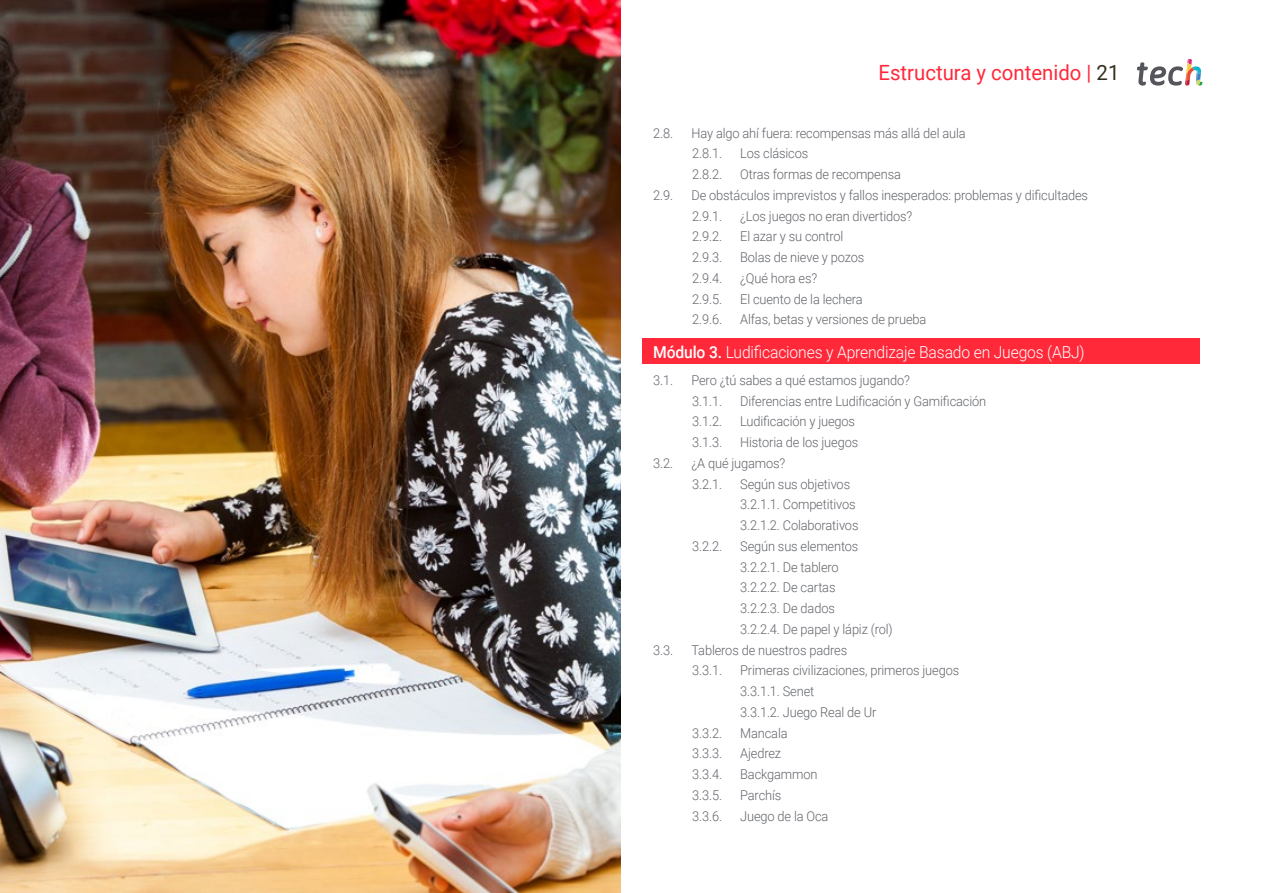
<style>
.page{position:relative;width:1263px;height:893px;background:#fff}
.page>*{position:absolute;margin:0;border:0;box-sizing:border-box;transform-origin:0 0}
.t1{font:21px "Roboto";color:#ff293a}
.t2{font:300 16.5px "Roboto";letter-spacing:-.01em;color:#fff;scale:.95 1}
.t3{font:300 13.5px/20.7px "Roboto";letter-spacing:-.01em;color:#61646a;scale:.95 1}
.s1{color:#312e20}
.s2{font-weight:500}
</style>
<div class="page">
<img style="left:0;top:0;width:621px;height:893px">
<div style="left:642px;top:339px;width:557px;height:25px;background:#ff293a"></div>
<svg style="left:1137px;top:59px;width:65px;height:27px"></svg>
<h1 class="t1" style="left:878px;top:57px;width:242px">Estructura y contenido | <span class="s1">21</span></h1>
<p class="t3" style="left:653px;top:122px;width:23px">2.8.</p>
<p class="t3" style="left:691px;top:122px;width:290px">Hay algo ahí fuera: recompensas más allá del aula<br>2.8.1.</p>
<p class="t3" style="left:740px;top:143px;width:73px">Los clásicos</p>
<p class="t3" style="left:692px;top:164px;width:33px">2.8.2.</p>
<p class="t3" style="left:740px;top:164px;width:171px">Otras formas de recompensa</p>
<p class="t3" style="left:653px;top:184px;width:23px">2.9.</p>
<p class="t3" style="left:691px;top:184px;width:419px">De obstáculos imprevistos y fallos inesperados: problemas y dificultades<br>2.9.1.</p>
<p class="t3" style="left:740px;top:205px;width:183px">¿Los juegos no eran divertidos?</p>
<p class="t3" style="left:692px;top:226px;width:33px">2.9.2.</p>
<p class="t3" style="left:740px;top:226px;width:110px">El azar y su control</p>
<p class="t3" style="left:692px;top:247px;width:33px">2.9.3.</p>
<p class="t3" style="left:740px;top:247px;width:132px">Bolas de nieve y pozos</p>
<p class="t3" style="left:692px;top:267px;width:33px">2.9.4.</p>
<p class="t3" style="left:740px;top:267px;width:83px">¿Qué hora es?</p>
<p class="t3" style="left:692px;top:288px;width:33px">2.9.5.</p>
<p class="t3" style="left:740px;top:288px;width:130px">El cuento de la lechera</p>
<p class="t3" style="left:692px;top:309px;width:33px">2.9.6.</p>
<p class="t3" style="left:740px;top:309px;width:197px">Alfas, betas y versiones de prueba</p>
<p class="t2" style="left:653px;top:340px;width:456px"><span class="s2">Módulo 3.</span> Ludificaciones y Aprendizaje Basado en Juegos (ABJ)</p>
<p class="t3" style="left:653px;top:369px;width:23px">3.1.</p>
<p class="t3" style="left:691px;top:369px;width:232px">Pero ¿tú sabes a qué estamos jugando?<br>3.1.1.</p>
<p class="t3" style="left:740px;top:390px;width:260px">Diferencias entre Ludificación y Gamificación</p>
<p class="t3" style="left:692px;top:411px;width:33px">3.1.2.</p>
<p class="t3" style="left:740px;top:411px;width:122px">Ludificación y juegos</p>
<p class="t3" style="left:692px;top:431px;width:33px">3.1.3.</p>
<p class="t3" style="left:740px;top:431px;width:126px">Historia de los juegos</p>
<p class="t3" style="left:653px;top:452px;width:23px">3.2.</p>
<p class="t3" style="left:691px;top:452px;width:100px">¿A qué jugamos?<br>3.2.1.</p>
<p class="t3" style="left:740px;top:473px;width:126px">Según sus objetivos<br>3.2.1.1. Competitivos<br>3.2.1.2. Colaborativos</p>
<p class="t3" style="left:692px;top:535px;width:33px">3.2.2.</p>
<p class="t3" style="left:740px;top:535px;width:162px">Según sus elementos<br>3.2.2.1. De tablero<br>3.2.2.2. De cartas<br>3.2.2.3. De dados<br>3.2.2.4. De papel y lápiz (rol)</p>
<p class="t3" style="left:653px;top:639px;width:23px">3.3.</p>
<p class="t3" style="left:691px;top:639px;width:165px">Tableros de nuestros padres<br>3.3.1.</p>
<p class="t3" style="left:740px;top:660px;width:232px">Primeras civilizaciones, primeros juegos<br>3.3.1.1. Senet<br>3.3.1.2. Juego Real de Ur</p>
<p class="t3" style="left:692px;top:722px;width:33px">3.3.2.</p>
<p class="t3" style="left:740px;top:722px;width:51px">Mancala</p>
<p class="t3" style="left:692px;top:743px;width:33px">3.3.3.</p>
<p class="t3" style="left:740px;top:743px;width:45px">Ajedrez</p>
<p class="t3" style="left:692px;top:763px;width:33px">3.3.4.</p>
<p class="t3" style="left:740px;top:763px;width:83px">Backgammon</p>
<p class="t3" style="left:692px;top:784px;width:33px">3.3.5.</p>
<p class="t3" style="left:740px;top:784px;width:45px">Parchís</p>
<p class="t3" style="left:692px;top:805px;width:33px">3.3.6.</p>
<p class="t3" style="left:740px;top:805px;width:94px">Juego de la Oca</p>
</div>
